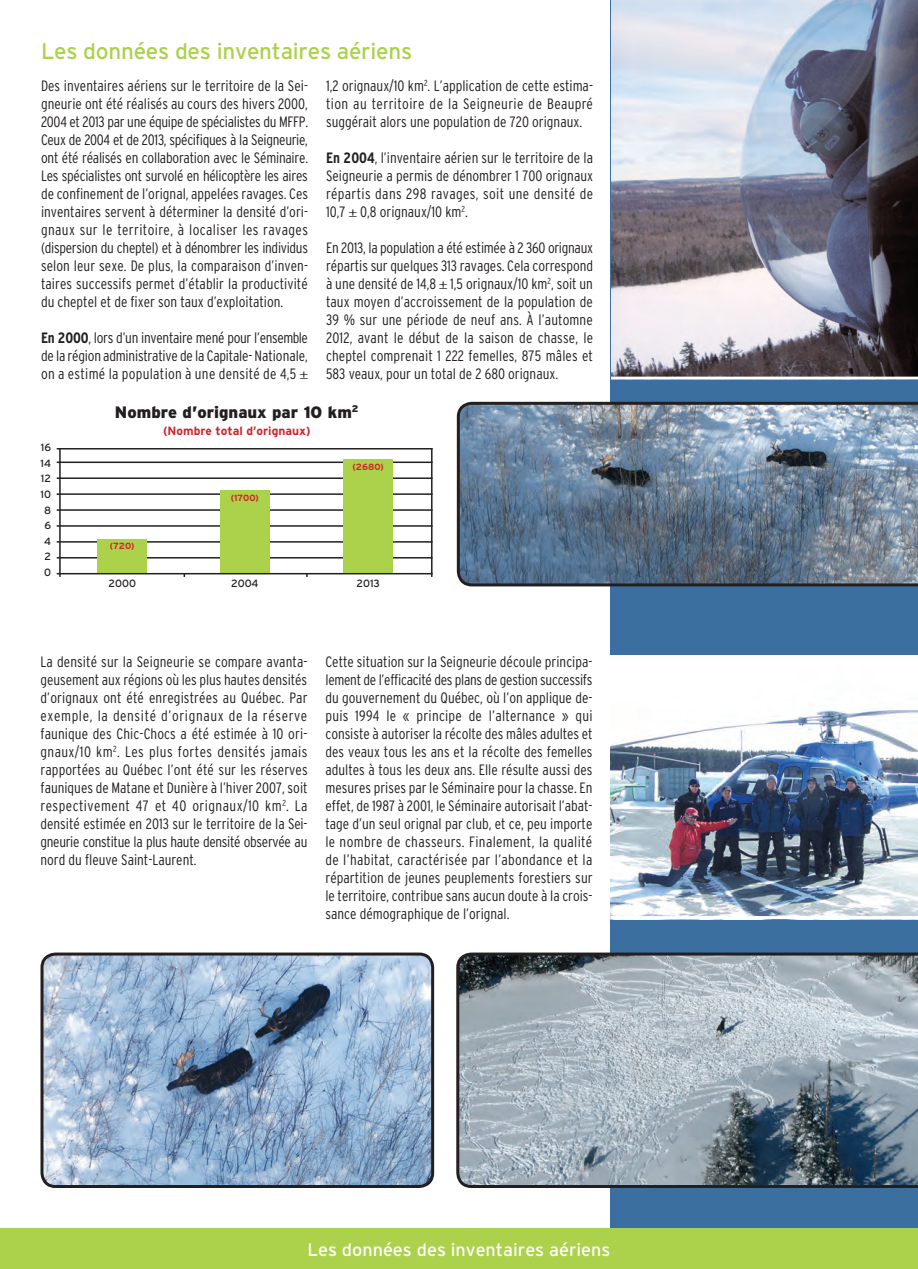
<style>
.page{position:relative;width:918px;height:1269px;background:#fff}
.page>*{position:absolute;margin:0;border:0;box-sizing:border-box;transform-origin:0 0}
.t1{font:22.5px "Interstate";letter-spacing:-.01em;color:#acd14a}
.t2{font:18px "Interstate";color:#fff}
.t3{font:900 16.5px "Interstate";color:#231f20}
.t4{font:300 condensed 15px/18px "Interstate";color:#231f20;text-align:justify}
.t5{font:700 12px "Interstate";color:#d1232a}
.t6{font:10.5px "Interstate";color:#231f20}
.t7{font:700 9px "Interstate";color:#d1232a}
.s1{font-weight:700}
.s2{font-family:"Times";font-weight:400;font-stretch:normal}
</style>
<div class="page">
<div style="left:610px;top:0;width:308px;height:1248px;background:#3a6f9f"></div>
<img style="left:611px;top:0;width:307px;height:377px">
<hr style="left:611px;top:377px;width:307px;height:3px;background:#fff">
<svg style="left:457px;top:402px;width:461px;height:184px;background:#6d8094"></svg>
<hr style="left:59px;top:448px;width:2px;height:129px;background:#231f20">
<hr style="left:431px;top:448px;width:2px;height:129px;background:#231f20">
<hr style="left:57px;top:557px;width:376px;height:2px;background:#231f20">
<hr style="left:57px;top:541px;width:376px;height:2px;background:#231f20">
<hr style="left:57px;top:525px;width:376px;height:2px;background:#231f20">
<hr style="left:57px;top:509px;width:376px;height:2px;background:#231f20">
<hr style="left:57px;top:493px;width:376px;height:2px;background:#231f20">
<hr style="left:57px;top:477px;width:376px;height:2px;background:#231f20">
<hr style="left:57px;top:462px;width:376px;height:1px;background:#231f20">
<hr style="left:57px;top:448px;width:376px;height:2px;background:#231f20">
<div style="left:98px;top:539px;width:49px;height:34px;background:#acd14a"></div>
<div style="left:220px;top:491px;width:49px;height:82px;background:#acd14a"></div>
<div style="left:344px;top:459px;width:49px;height:114px;background:#acd14a"></div>
<hr style="left:57px;top:573px;width:376px;height:1px;background:#231f20">
<img style="left:610px;top:655px;width:308px;height:261px">
<div style="left:0;top:1228px;width:918px;height:41px;background:#acd14a"></div>
<hr style="left:610px;top:916px;width:308px;height:3px;background:#fff">
<svg style="left:456px;top:953px;width:462px;height:235px;background:#93a0aa"></svg>
<img style="left:44px;top:954px;width:388px;height:232px">
<div style="left:40px;top:953px;width:394px;height:235px;border:3px solid #231f20;border-radius:14px"></div>
<p class="t1" style="left:41px;top:38px;width:373px">Les données des inventaires aériens</p>
<p class="t4" style="left:41px;top:77px;width:269px">Des inventaires aériens sur le territoire de la Sei&shy;gneurie ont été réalisés au cours des hivers 2000, 2004 et 2013 par une équipe de spécialistes du MFFP.<br>Ceux de 2004 et de 2013, spécifiques à la Seigneurie, ont été réalisés en collaboration avec le Séminaire.<br>Les spécialistes ont survolé en hélicoptère les aires de confinement de l’orignal, appelées ravages. Ces inventaires servent à déterminer la densité d’ori&shy;gnaux sur le territoire, à localiser les ravages (dispersion du cheptel) et à dénombrer les individus selon leur sexe. De plus, la comparaison d’inven&shy;taires successifs permet d’établir la productivité du cheptel et de fixer son taux d’exploitation.</p>
<p class="t4" style="left:41px;top:329px;width:269px"><span class="s1">En 2000</span>, lors d’un inventaire mené pour l’ensemble de la région administrative de la Capitale- Nationale, on a estimé la population à une densité de 4,5 <span class="s2">±</span></p>
<p class="t4" style="left:326px;top:77px;width:269px">1,2 orignaux/10 km<sup>2</sup>. L’application de cette estima&shy;tion au territoire de la Seigneurie de Beaupré suggérait alors une population de 720 orignaux.</p>
<p class="t4" style="left:326px;top:149px;width:269px"><span class="s1">En 2004</span>, l’inventaire aérien sur le territoire de la Seigneurie a permis de dénombrer 1 700 orignaux répartis dans 298 ravages, soit une densité de 10,7 <span class="s2">±</span> 0,8 orignaux/10 km<sup>2</sup>.</p>
<p class="t4" style="left:326px;top:239px;width:269px">En 2013, la population a été estimée à 2 360 orignaux répartis sur quelques 313 ravages. Cela correspond à une densité de 14,8 <span class="s2">±</span> 1,5 orignaux/10 km<sup>2</sup>, soit un taux moyen d’accroissement de la population de 39 % sur une période de neuf ans. À l’automne 2012, avant le début de la saison de chasse, le cheptel comprenait 1 222 femelles, 875 mâles et 583 veaux, pour un total de 2 680 orignaux.</p>
<p class="t6" style="left:41px;top:442px;width:12px">16</p>
<p class="t6" style="left:41px;top:457px;width:12px">14</p>
<p class="t6" style="left:41px;top:473px;width:12px">12</p>
<p class="t6" style="left:41px;top:488px;width:12px">10</p>
<p class="t6" style="left:44px;top:504px;width:9px">8</p>
<p class="t6" style="left:44px;top:520px;width:8px">6</p>
<p class="t6" style="left:44px;top:535px;width:9px">4</p>
<p class="t6" style="left:44px;top:551px;width:8px">2</p>
<p class="t6" style="left:44px;top:566px;width:8px">0</p>
<p class="t3" style="left:115px;top:403px;width:245px">Nombre d’orignaux par 10 km<sup>2</sup></p>
<p class="t5" style="left:163px;top:424px;width:149px">(Nombre total d’orignaux)</p>
<p class="t7" style="left:110px;top:541px;width:26px">(720)</p>
<p class="t7" style="left:231px;top:493px;width:30px">(1700)</p>
<p class="t7" style="left:353px;top:461px;width:33px">(2680)</p>
<p class="t6" style="left:109px;top:577px;width:29px">2000</p>
<p class="t6" style="left:231px;top:577px;width:29px">2004</p>
<p class="t6" style="left:356px;top:577px;width:25px">2013</p>
<p class="t4" style="left:40px;top:652px;width:269px">La densité sur la Seigneurie se compare avanta&shy;geusement aux régions où les plus hautes densités d’orignaux ont été enregistrées au Québec. Par exemple, la densité d’orignaux de la réserve faunique des Chic-Chocs a été estimée à 10 ori&shy;gnaux/10 km<sup>2</sup>. Les plus fortes densités jamais rapportées au Québec l’ont été sur les réserves fauniques de Matane et Dunière à l’hiver 2007, soit respectivement 47 et 40 orignaux/10 km<sup>2</sup>. La densité estimée en 2013 sur le territoire de la Sei&shy;gneurie constitue la plus haute densité observée au nord du fleuve Saint-Laurent.</p>
<p class="t4" style="left:325px;top:652px;width:269px">Cette situation sur la Seigneurie découle principa&shy;lement de l’efficacité des plans de gestion successifs du gouvernement du Québec, où l’on applique de&shy;puis 1994 le « principe de l’alternance » qui consiste à autoriser la récolte des mâles adultes et des veaux tous les ans et la récolte des femelles adultes à tous les deux ans. Elle résulte aussi des mesures prises par le Séminaire pour la chasse. En effet, de 1987 à 2001, le Séminaire autorisait l’abat&shy;tage d’un seul orignal par club, et ce, peu importe le nombre de chasseurs. Finalement, la qualité de l’habitat, caractérisée par l’abondance et la répartition de jeunes peuplements forestiers sur le territoire, contribue sans aucun doute à la crois&shy;sance démographique de l’orignal.</p>
<p class="t2" style="left:307px;top:1239px;width:305px">Les données des inventaires aériens</p>
</div>
